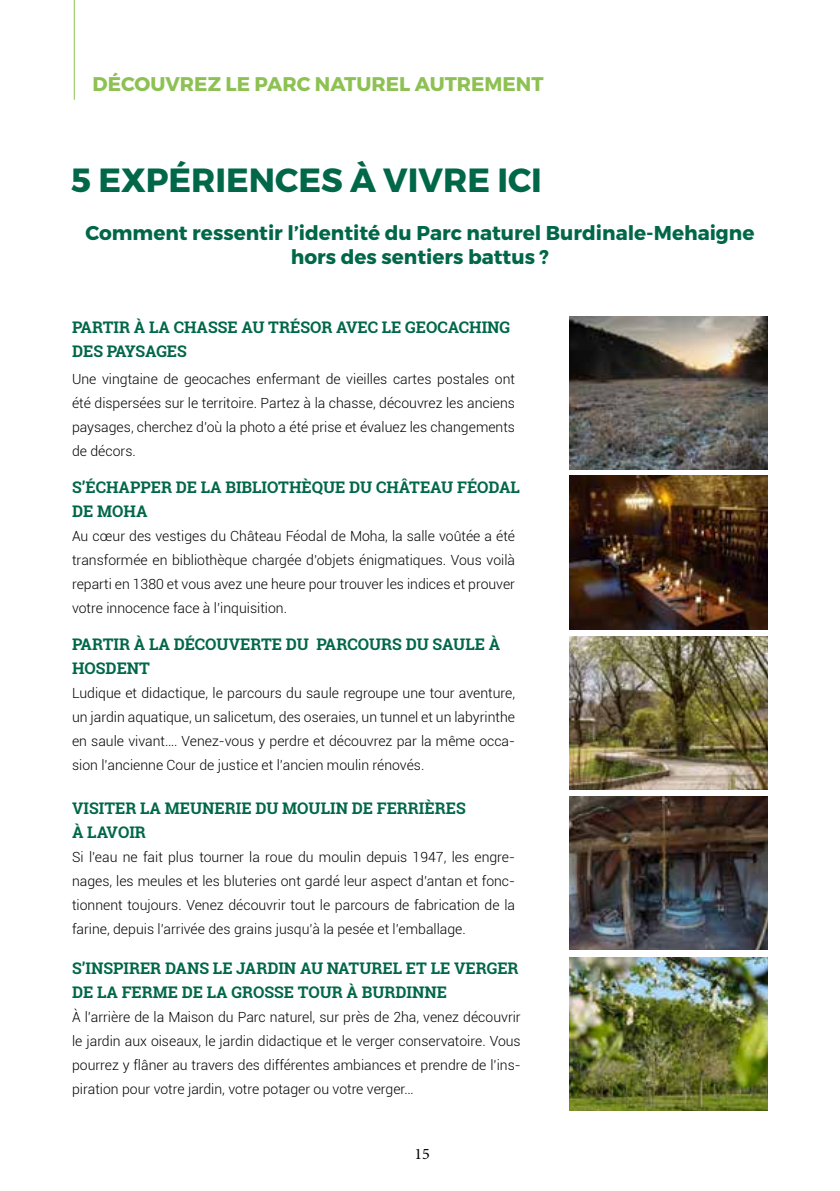
<style>
.page{position:relative;width:840px;height:1191px;background:#fff}
.page>*{position:absolute;margin:0;border:0;box-sizing:border-box;transform-origin:0 0}
.t1{font:700 33.6px "Montserrat";color:#006748}
.t2{font:700 20px/24px "Montserrat";color:#006748;text-align:center}
.t3{font:700 19.8px "Montserrat";color:#8ec153}
.t4{font:700 16px/24px "Roboto Slab";color:#006748}
.t5{font:16px "Minion Pro";color:#000}
.t6{font:300 14px/24px "Roboto";color:#000;text-align:justify}
</style>
<div class="page">
<hr style="left:74px;top:0;width:1px;height:100px;background:#8ec153">
<img style="left:569px;top:957px;width:198px;height:153px">
<img style="left:569px;top:797px;width:198px;height:153px">
<img style="left:569px;top:476px;width:198px;height:153px">
<img style="left:569px;top:316px;width:198px;height:153px">
<img style="left:569px;top:636px;width:198px;height:153px">
<h3 class="t3" style="left:93px;top:72px;width:452px">DÉCOUVREZ LE PARC NATUREL AUTREMENT</h3>
<h1 class="t1" style="left:71px;top:159px;width:472px">5 EXPÉRIENCES À VIVRE ICI</h1>
<h2 class="t2" style="left:85px;top:221px;width:670px">Comment ressentir l’identité du Parc naturel Burdinale-Mehaigne hors des sentiers battus ?</h2>
<p class="t4" style="left:72px;top:315px;width:439px">PARTIR À LA CHASSE AU TRÉSOR AVEC LE GEOCACHING<br>DES PAYSAGES</p>
<p class="t6" style="left:72px;top:367px;width:444px">Une vingtaine de geocaches enfermant de vieilles cartes postales ont été dispersées sur le territoire. Partez à la chasse, découvrez les anciens paysages, cherchez d’où la photo a été prise et évaluez les changements de décors.</p>
<p class="t4" style="left:72px;top:475px;width:449px">S’ÉCHAPPER DE LA BIBLIOTHÈQUE DU CHÂTEAU FÉODAL<br>DE MOHA</p>
<p class="t6" style="left:72px;top:523px;width:444px">Au cœur des vestiges du Château Féodal de Moha, la salle voûtée a été transformée en bibliothèque chargée d’objets énigmatiques. Vous voilà reparti en 1380 et vous avez une heure pour trouver les indices et prouver votre innocence face à l’inquisition.</p>
<p class="t4" style="left:72px;top:632px;width:429px">PARTIR À LA DÉCOUVERTE DU PARCOURS DU SAULE À<br>HOSDENT</p>
<p class="t6" style="left:72px;top:680px;width:444px">Ludique et didactique, le parcours du saule regroupe une tour aventure, un jardin aquatique, un salicetum, des oseraies, un tunnel et un labyrinthe en saule vivant…. Venez-vous y perdre et découvrez par la même occa&shy;sion l’ancienne Cour de justice et l’ancien moulin rénovés.</p>
<p class="t4" style="left:72px;top:795px;width:395px">VISITER LA MEUNERIE DU MOULIN DE FERRIÈRES<br>À LAVOIR</p>
<p class="t6" style="left:72px;top:844px;width:444px">Si l’eau ne fait plus tourner la roue du moulin depuis 1947, les engre&shy;nages, les meules et les bluteries ont gardé leur aspect d’antan et fonc&shy;tionnent toujours. Venez découvrir tout le parcours de fabrication de la farine, depuis l’arrivée des grains jusqu’à la pesée et l’emballage.</p>
<p class="t4" style="left:72px;top:955px;width:448px">S’INSPIRER DANS LE JARDIN AU NATUREL ET LE VERGER<br>DE LA FERME DE LA GROSSE TOUR À BURDINNE</p>
<p class="t6" style="left:72px;top:1004px;width:450px">À l’arrière de la Maison du Parc naturel, sur près de 2ha, venez découvrir le jardin aux oiseaux, le jardin didactique et le verger conservatoire. Vous pourrez y flâner au travers des différentes ambiances et prendre de l’ins&shy;piration pour votre jardin, votre potager ou votre verger…</p>
<p class="t5" style="left:414px;top:1142px;width:17px">15</p>
</div>
